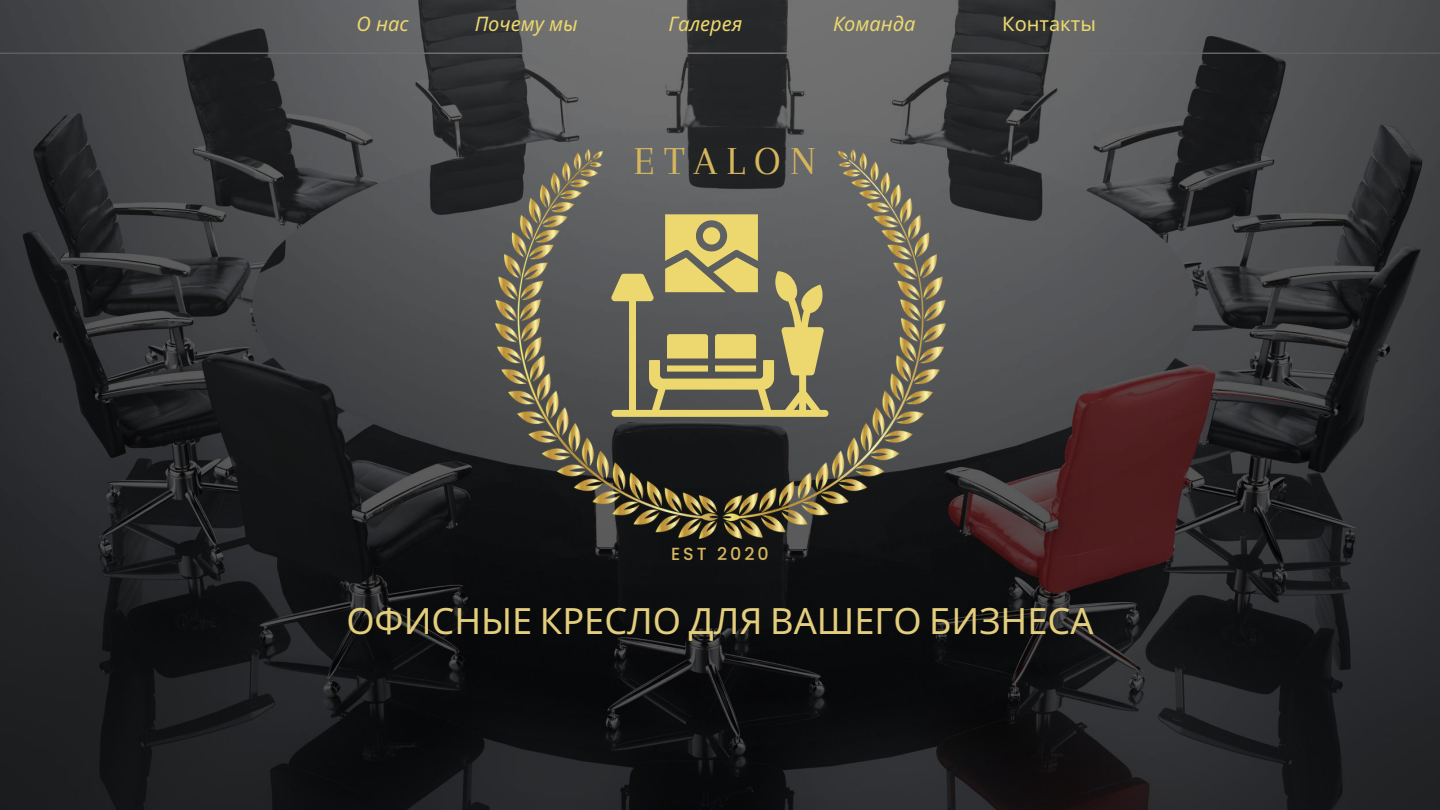
<style>
.page{position:relative;width:1440px;height:810px;background:#fff}
.page>*{position:absolute;margin:0;border:0;box-sizing:border-box;transform-origin:0 0}
.t1{font:41.2px "Arapey";letter-spacing:.225em;color:#d5b55d}
.t2{font:36.2px "Noto Sans";color:#e4ce7d}
.t3{font:italic 20px "Noto Sans";color:#ecd86e}
.t4{font:20px "Noto Sans";color:#ecd86e}
.t5{font:500 17.5px "Poppins";letter-spacing:.17em;color:#d5b55d}
</style>
<div class="page">
<img style="left:0;top:0;width:1440px;height:810px">
<hr style="left:0;top:53px;width:1440px;height:1px;background:#fff">
<img style="left:495px;top:150px;width:450px;height:388px">
<svg style="left:611px;top:214px;width:217px;height:203px;background:#8f8861"></svg>
<p class="t3" style="left:356px;top:9px;width:54px">О нас</p>
<p class="t3" style="left:475px;top:9px;width:105px">Почему мы</p>
<p class="t3" style="left:669px;top:9px;width:75px">Галерея</p>
<p class="t3" style="left:833px;top:9px;width:84px">Команда</p>
<p class="t4" style="left:1002px;top:9px;width:95px">Контакты</p>
<p class="t1" style="left:633px;top:138px;width:184px">ETALON</p>
<p class="t5" style="left:671px;top:541px;width:99px">EST 2020</p>
<p class="t2" style="left:346px;top:595px;width:749px">ОФИСНЫЕ КРЕСЛО ДЛЯ ВАШЕГО БИЗНЕСА</p>
</div>
